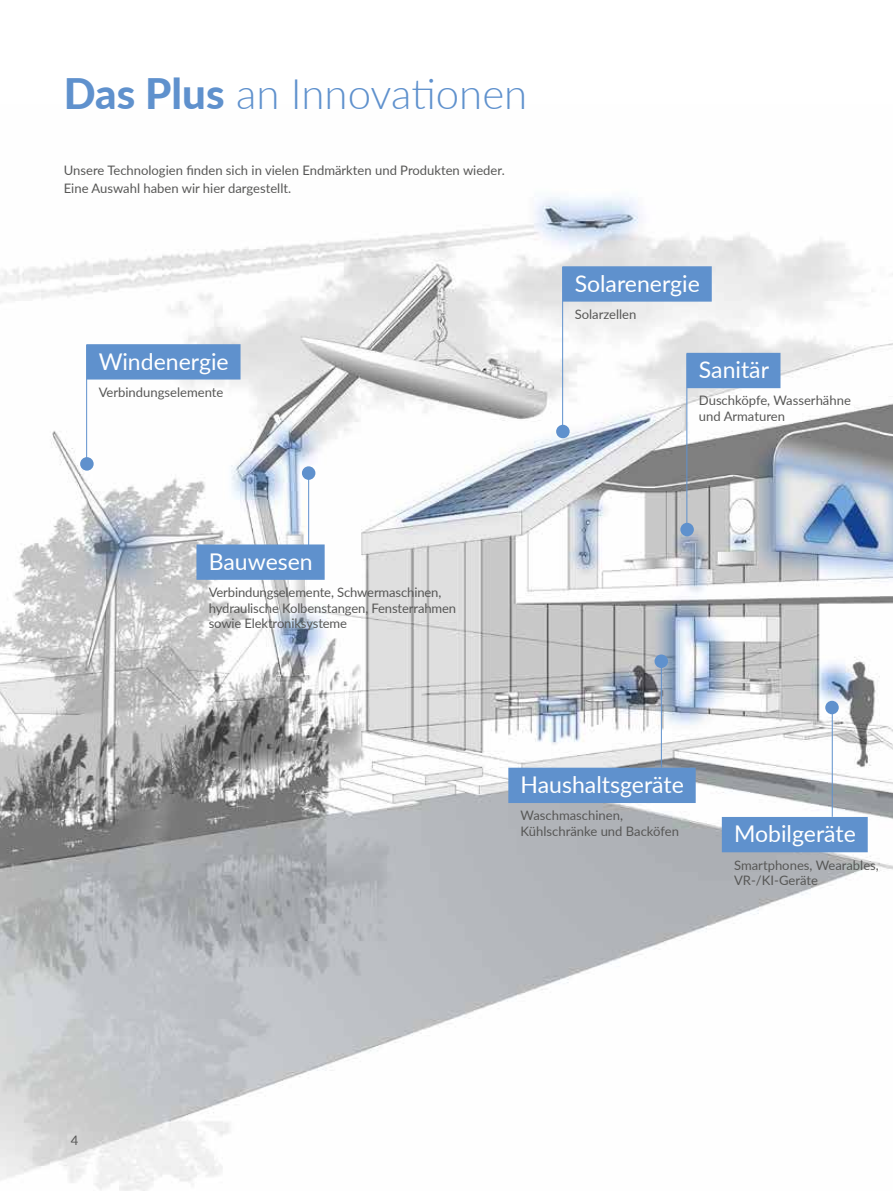
<style>
.page{position:relative;width:893px;height:1191px;background:#fff}
.page>*{position:absolute;margin:0;border:0;box-sizing:border-box;transform-origin:0 0}
.t1{font:300 42px "Lato";color:#5f91cd}
.t2{font:23.1px "Lato";color:#fff}
.t3{font:13.05px/15.6px "Lato";color:#575756}
.s1{font-weight:800}
</style>
<div class="page">
<img style="left:0;top:197px;width:893px;height:994px">
<div style="left:687px;top:353px;width:93px;height:35px;background:#5f91cd"></div>
<hr style="left:687px;top:353px;width:1px;height:176px;background:#5f91cd">
<div style="left:196px;top:544px;width:129px;height:36px;background:#5f91cd"></div>
<div style="left:302px;top:466px;width:13px;height:14px;background:#5f91cd;border-radius:50%"></div>
<hr style="left:308px;top:470px;width:1px;height:88px;background:#5f91cd">
<div style="left:680px;top:523px;width:14px;height:13px;background:#5f91cd;border-radius:50%"></div>
<div style="left:825px;top:701px;width:14px;height:13px;background:#5f91cd;border-radius:50%"></div>
<hr style="left:832px;top:707px;width:1px;height:109px;background:#5f91cd">
<div style="left:654px;top:654px;width:14px;height:14px;background:#5f91cd;border-radius:50%"></div>
<div style="left:508px;top:767px;width:188px;height:36px;background:#5f91cd"></div>
<hr style="left:661px;top:661px;width:1px;height:106px;background:#5f91cd">
<div style="left:722px;top:817px;width:146px;height:35px;background:#5f91cd"></div>
<div style="left:86px;top:344px;width:155px;height:35px;background:#5f91cd"></div>
<hr style="left:86px;top:345px;width:1px;height:121px;background:#5f91cd">
<div style="left:80px;top:457px;width:14px;height:13px;background:#5f91cd;border-radius:50%"></div>
<div style="left:562px;top:266px;width:150px;height:36px;background:#5f91cd"></div>
<hr style="left:562px;top:267px;width:1px;height:164px;background:#5f91cd">
<div style="left:556px;top:425px;width:14px;height:13px;background:#5f91cd;border-radius:50%"></div>
<h1 class="t1" style="left:64px;top:64px;width:465px"><span class="s1">Das Plus</span> an Innovationen</h1>
<p class="t3" style="left:64px;top:160px;width:442px;line-height:18px">Unsere Technologien finden sich in vielen Endmärkten und Produkten wieder.<br>Eine Auswahl haben wir hier dargestellt.</p>
<h2 class="t2" style="left:99px;top:344px;width:132px">Windenergie</h2>
<p class="t3" style="left:99px;top:384px;width:126px">Verbindungselemente</p>
<h2 class="t2" style="left:209px;top:545px;width:106px">Bauwesen</h2>
<p class="t3" style="left:209px;top:584px;width:249px">Verbindungselemente, Schwermaschinen, hydraulische Kolbenstangen, Fensterrahmen sowie Elektroniksysteme</p>
<h2 class="t2" style="left:575px;top:267px;width:127px">Solarenergie</h2>
<p class="t3" style="left:575px;top:306px;width:63px">Solarzellen</p>
<h2 class="t2" style="left:699px;top:353px;width:72px">Sanitär</h2>
<p class="t3" style="left:699px;top:392px;width:153px">Duschköpfe, Wasserhähne und Armaturen</p>
<h2 class="t2" style="left:521px;top:768px;width:165px">Haushaltsgeräte</h2>
<p class="t3" style="left:521px;top:807px;width:160px">Waschmaschinen,<br>Kühlschränke und Backöfen</p>
<h2 class="t2" style="left:734px;top:817px;width:123px">Mobilgeräte</h2>
<p class="t3" style="left:734px;top:856px;width:146px">Smartphones, Wearables,<br>VR-/KI-Geräte</p>
<p class="t3" style="left:71px;top:1132px;width:9px">4</p>
</div>
